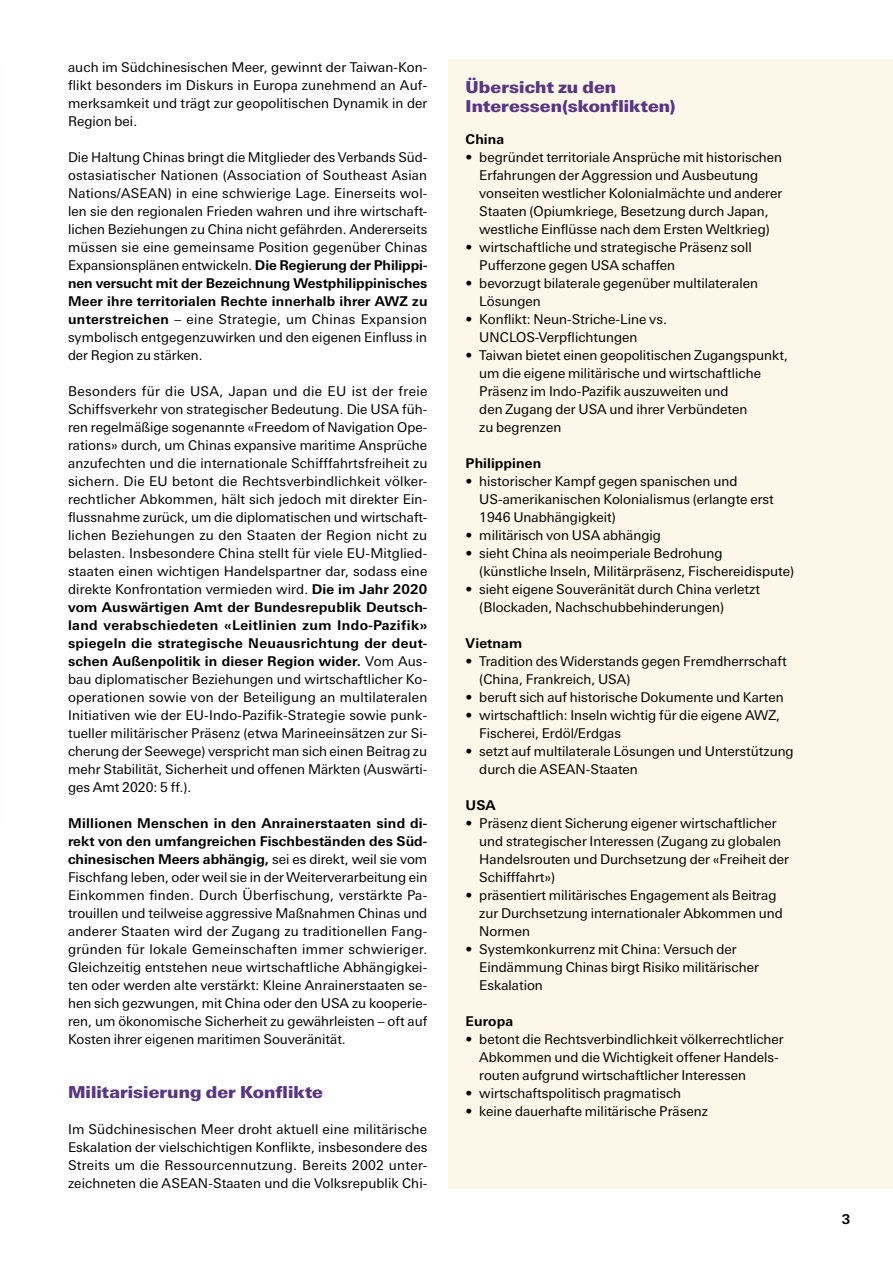
<style>
.page{position:relative;width:893px;height:1263px;background:#fff}
.page>*{position:absolute;margin:0;border:0;box-sizing:border-box;transform-origin:0 0}
.Titel_Fließtext{font:900 16.5px/19.5px "Linotype Univers Basic";letter-spacing:.005em;color:#593684}
._1_Fließtext_Blocksa{font:13.5px/18px "Linotype Univers Basic";color:#000}
._1_Fließtext_Übersch{font:700 13.5px "Linotype Univers Basic";letter-spacing:.005em;color:#000}
.s1{font-weight:700}
</style>
<div class="page">
<div style="left:449px;top:59px;width:444px;height:1129px;background:#fcf7e9"></div>
<p class="_1_Fließtext_Blocksa" style="left:68px;top:59px;width:361px;text-align:justify">auch im Südchinesischen Meer, gewinnt der Taiwan-Kon&shy;flikt besonders im Diskurs in Europa zunehmend an Auf&shy;merksamkeit und trägt zur geopolitischen Dynamik in der Region bei.</p>
<p class="_1_Fließtext_Blocksa" style="left:68px;top:149px;width:361px;text-align:justify">Die Haltung Chinas bringt die Mitglieder des Verbands Süd&shy;ostasiatischer Nationen (Association of Southeast Asian Nations/ASEAN) in eine schwierige Lage. Einerseits wol&shy;len sie den regionalen Frieden wahren und ihre wirtschaft&shy;lichen Beziehungen zu China nicht gefährden. Andererseits müssen sie eine gemeinsame Position gegenüber Chinas Expansionsplänen entwickeln. <span class="s1">Die Regierung der Philippi&shy;nen versucht mit der Bezeichnung Westphilippinisches Meer ihre territorialen Rechte innerhalb ihrer AWZ zu unterstreichen</span> – eine Strategie, um Chinas Expansion symbolisch entgegenzuwirken und den eigenen Einfluss in der Region zu stärken.</p>
<p class="_1_Fließtext_Blocksa" style="left:68px;top:383px;width:361px;text-align:justify">Besonders für die USA, Japan und die EU ist der freie Schiffsverkehr von strategischer Bedeutung. Die USA füh&shy;ren regelmäßige sogenannte «Freedom of Navigation Ope&shy;rations» durch, um Chinas expansive maritime Ansprüche anzufechten und die internationale Schifffahrtsfreiheit zu sichern. Die EU betont die Rechtsverbindlichkeit völker&shy;rechtlicher Abkommen, hält sich jedoch mit direkter Ein&shy;flussnahme zurück, um die diplomatischen und wirtschaft&shy;lichen Beziehungen zu den Staaten der Region nicht zu belasten. Insbesondere China stellt für viele EU-Mitglied&shy;staaten einen wichtigen Handelspartner dar, sodass eine direkte Konfrontation vermieden wird. <span class="s1">Die im Jahr 2020 vom Auswärtigen Amt der Bundesrepublik Deutsch&shy;land verabschiedeten «Leitlinien zum Indo-Pazifik» spiegeln die strategische Neuausrichtung der deut&shy;schen Außenpolitik in dieser Region wider.</span> Vom Aus&shy;bau diplomatischer Beziehungen und wirtschaftlicher Ko&shy;operationen sowie von der Beteiligung an multilateralen Initiativen wie der EU-Indo-Pazifik-Strategie sowie punk&shy;tueller militärischer Präsenz (etwa Marineeinsätzen zur Si&shy;cherung der Seewege) verspricht man sich einen Beitrag zu mehr Stabilität, Sicherheit und offenen Märkten (Auswärti&shy;ges Amt 2020: 5 ff.).</p>
<p class="_1_Fließtext_Blocksa" style="left:68px;top:815px;width:361px;text-align:justify"><span class="s1">Millionen Menschen in den Anrainerstaaten sind di&shy;rekt von den umfangreichen Fischbeständen des Süd&shy;chinesischen Meers abhängig,</span> sei es direkt, weil sie vom Fischfang leben, oder weil sie in der Weiterverarbeitung ein Einkommen finden. Durch Überfischung, verstärkte Pa&shy;trouillen und teilweise aggressive Maßnahmen Chinas und anderer Staaten wird der Zugang zu traditionellen Fang&shy;gründen für lokale Gemeinschaften immer schwieriger.<br>Gleichzeitig entstehen neue wirtschaftliche Abhängigkei&shy;ten oder werden alte verstärkt: Kleine Anrainerstaaten se&shy;hen sich gezwungen, mit China oder den USA zu kooperie&shy;ren, um ökonomische Sicherheit zu gewährleisten – oft auf Kosten ihrer eigenen maritimen Souveränität.</p>
<p class="Titel_Fließtext" style="left:68px;top:1082px;width:257px">Militarisierung der Konflikte</p>
<p class="_1_Fließtext_Blocksa" style="left:68px;top:1121px;width:361px;text-align:justify">Im Südchinesischen Meer droht aktuell eine militärische Eskalation der vielschichtigen Konflikte, insbesondere des Streits um die Ressourcennutzung. Bereits 2002 unter&shy;zeichneten die ASEAN-Staaten und die Volksrepublik Chi-</p>
<p class="Titel_Fließtext" style="left:466px;top:77px;width:212px">Übersicht zu den<br>Interessen(skonflikten)</p>
<p class="_1_Fließtext_Übersch" style="left:466px;top:131px;width:40px">China</p>
<p class="_1_Fließtext_Blocksa" style="left:479px;top:149px;width:304px;text-indent:-14px">• begründet territoriale Ansprüche mit historischen Erfahrungen der Aggression und Ausbeutung vonseiten westlicher Kolonialmächte und anderer Staaten (Opiumkriege, Besetzung durch Japan, westliche Einflüsse nach dem Ersten Weltkrieg)</p>
<p class="_1_Fließtext_Blocksa" style="left:479px;top:239px;width:274px;text-indent:-14px">• wirtschaftliche und strategische Präsenz soll<br>Pufferzone gegen USA schaffen</p>
<p class="_1_Fließtext_Blocksa" style="left:479px;top:275px;width:280px;text-indent:-14px">• bevorzugt bilaterale gegenüber multilateralen<br>Lösungen</p>
<p class="_1_Fließtext_Blocksa" style="left:479px;top:311px;width:189px;text-indent:-14px">• Konflikt: Neun-Striche-Line vs.<br>UNCLOS-Verpflichtungen</p>
<p class="_1_Fließtext_Blocksa" style="left:479px;top:347px;width:310px;text-indent:-14px">• Taiwan bietet einen geopolitischen Zugangspunkt, um die eigene militärische und wirtschaftliche Präsenz im Indo-Pazifik auszuweiten und<br>den Zugang der USA und ihrer Verbündeten<br>zu begrenzen</p>
<p class="_1_Fließtext_Übersch" style="left:466px;top:455px;width:77px">Philippinen</p>
<p class="_1_Fließtext_Blocksa" style="left:479px;top:473px;width:296px;text-indent:-14px">• historischer Kampf gegen spanischen und<br>US-amerikanischen Kolonialismus (erlangte erst<br>1946 Unabhängigkeit)</p>
<p class="_1_Fließtext_Blocksa" style="left:466px;top:527px;width:197px">• militärisch von USA abhängig</p>
<p class="_1_Fließtext_Blocksa" style="left:479px;top:545px;width:316px;text-indent:-14px">• sieht China als neoimperiale Bedrohung<br>(künstliche Inseln, Militärpräsenz, Fischereidispute)</p>
<p class="_1_Fließtext_Blocksa" style="left:479px;top:581px;width:282px;text-indent:-14px">• sieht eigene Souveränität durch China verletzt (Blockaden, Nachschubbehinderungen)</p>
<p class="_1_Fließtext_Übersch" style="left:466px;top:635px;width:58px">Vietnam</p>
<p class="_1_Fließtext_Blocksa" style="left:479px;top:653px;width:309px;text-indent:-14px">• Tradition des Widerstands gegen Fremdherrschaft (China, Frankreich, USA)</p>
<p class="_1_Fließtext_Blocksa" style="left:466px;top:689px;width:320px">• beruft sich auf historische Dokumente und Karten</p>
<p class="_1_Fließtext_Blocksa" style="left:479px;top:707px;width:302px;text-indent:-14px">• wirtschaftlich: Inseln wichtig für die eigene AWZ,<br>Fischerei, Erdöl/Erdgas</p>
<p class="_1_Fließtext_Blocksa" style="left:479px;top:743px;width:316px;text-indent:-14px">• setzt auf multilaterale Lösungen und Unterstützung durch die ASEAN-Staaten</p>
<p class="_1_Fließtext_Übersch" style="left:466px;top:797px;width:32px">USA</p>
<p class="_1_Fließtext_Blocksa" style="left:479px;top:815px;width:311px;text-indent:-14px">• Präsenz dient Sicherung eigener wirtschaftlicher und strategischer Interessen (Zugang zu globalen Handelsrouten und Durchsetzung der «Freiheit der Schifffahrt»)</p>
<p class="_1_Fließtext_Blocksa" style="left:479px;top:887px;width:305px;text-indent:-14px">• präsentiert militärisches Engagement als Beitrag zur Durchsetzung internationaler Abkommen und<br>Normen</p>
<p class="_1_Fließtext_Blocksa" style="left:479px;top:941px;width:281px;text-indent:-14px">• Systemkonkurrenz mit China: Versuch der<br>Eindämmung Chinas birgt Risiko militärischer<br>Eskalation</p>
<p class="_1_Fließtext_Übersch" style="left:466px;top:1013px;width:49px">Europa</p>
<p class="_1_Fließtext_Blocksa" style="left:479px;top:1031px;width:306px;text-indent:-14px">• betont die Rechtsverbindlichkeit völkerrechtlicher<br>Abkommen und die Wichtigkeit offener Handels&shy;routen aufgrund wirtschaftlicher Interessen</p>
<p class="_1_Fließtext_Blocksa" style="left:466px;top:1085px;width:217px">• wirtschaftspolitisch pragmatisch</p>
<p class="_1_Fließtext_Blocksa" style="left:466px;top:1103px;width:244px">• keine dauerhafte militärische Präsenz</p>
<p class="_1_Fließtext_Übersch" style="left:842px;top:1211px;width:10px">3</p>
</div>
